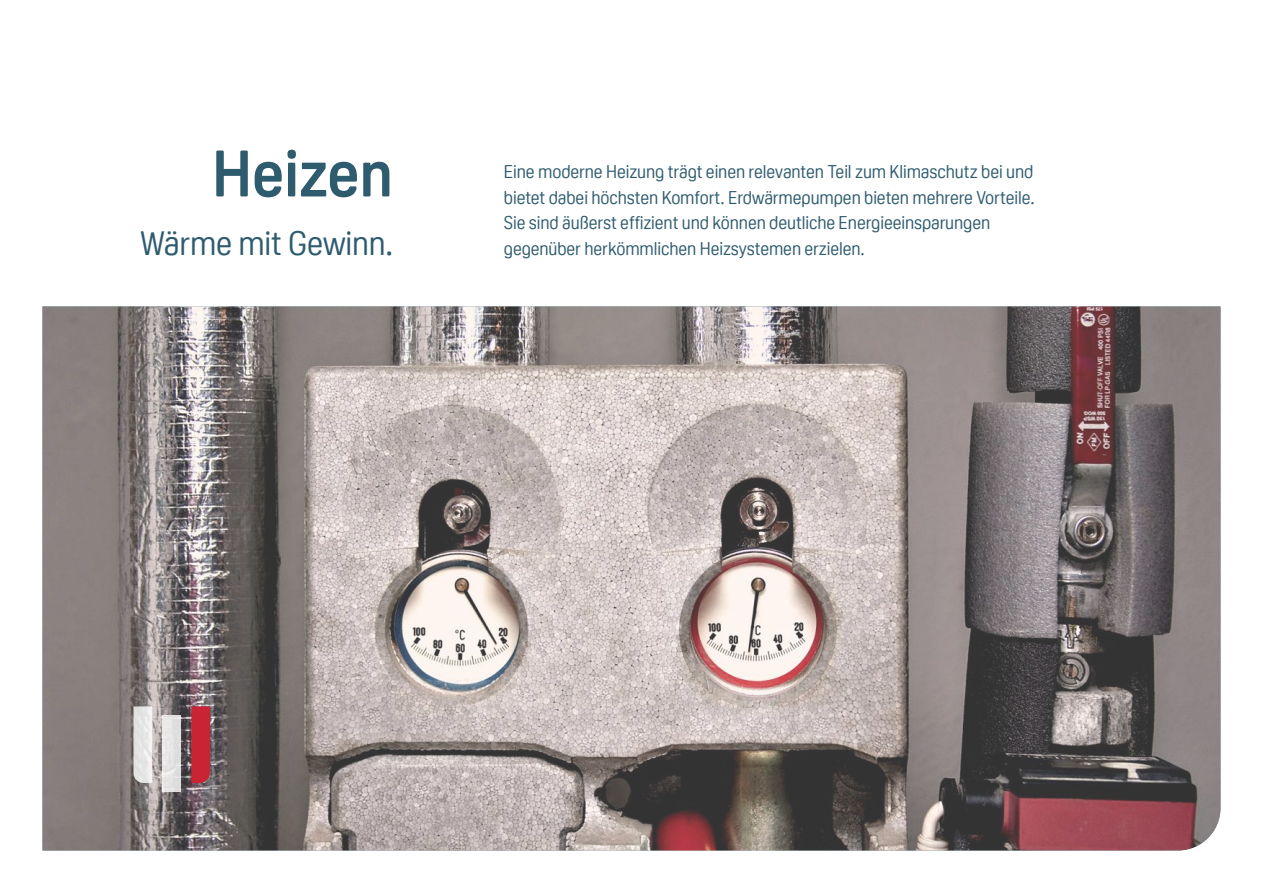
<style>
.page{position:relative;width:1263px;height:893px;background:#fff}
.page>*{position:absolute;margin:0;border:0;box-sizing:border-box;transform-origin:0 0}
.t1{font:700 64.5px "Oscine";letter-spacing:-.005em;color:#2e5b6e;scale:.95 1}
.t2{font:33px "Oscine";letter-spacing:-.005em;color:#2e5b6e;scale:.95 1}
.t3{font:18px/25.5px "Oscine";letter-spacing:-.005em;color:#2e5b6e;scale:.95 1}
</style>
<div class="page">
<img style="left:43px;top:306px;width:1177px;height:544px">
<svg style="left:191px;top:706px;width:19px;height:77px"></svg>
<svg style="left:134px;top:706px;width:18px;height:77px"></svg>
<div style="left:162px;top:715px;width:19px;height:77px;background:#e4e3e3"></div>
<h1 class="t1" style="left:212px;top:137px;width:192px">Heizen</h1>
<h2 class="t2" style="left:140px;top:225px;width:268px">Wärme mit Gewinn.</h2>
<p class="t3" style="left:504px;top:159px;width:560px">Eine moderne Heizung trägt einen relevanten Teil zum Klimaschutz bei und bietet dabei höchsten Komfort. Erdwärmepumpen bieten mehrere Vorteile.<br>Sie sind äußerst effizient und können deutliche Energieeinsparungen gegenüber herkömmlichen Heizsystemen erzielen.</p>
</div>
